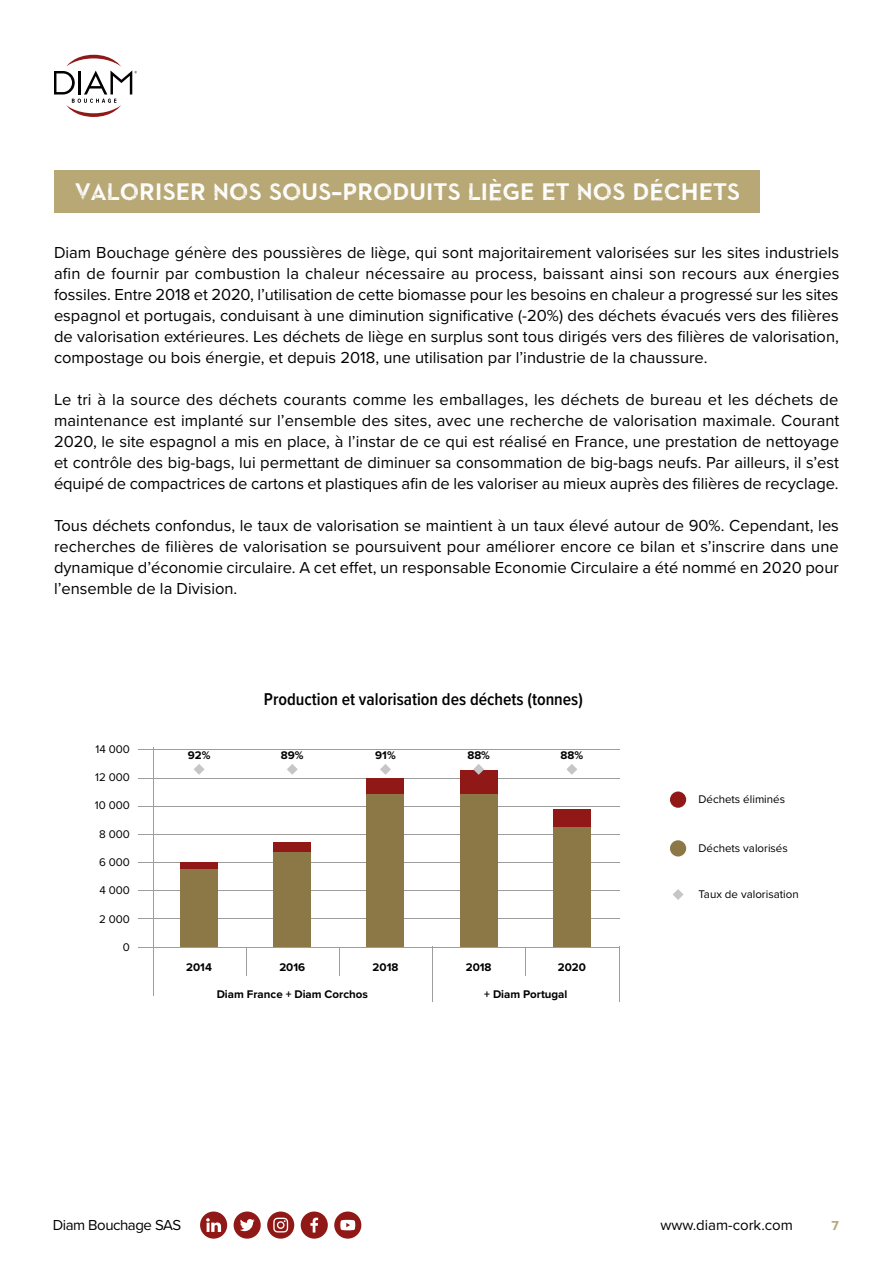
<style>
.page{position:relative;width:893px;height:1263px;background:#fff}
.page>*{position:absolute;margin:0;border:0;box-sizing:border-box;transform-origin:0 0}
.t1{font:30px "DIAMSKYFALL2021";color:#fff}
.t2{font:600 17.7px "Proxima Nova Cond";color:#000}
.t3{font:16.5px/21px "Proxima Nova";color:#000;text-align:justify}
.t4{font:15px "Proxima Nova";color:#000}
.t5{font:15px "Proxima Nova";letter-spacing:-.03em;color:#000}
.t6{font:700 13.5px "Proxima Nova";color:#b8a876}
.t7{font:11.55px "Proxima Nova";color:#000}
.t8{font:700 11.55px "Proxima Nova";color:#000}
</style>
<div class="page">
<svg style="left:54px;top:55px;width:83px;height:62px"></svg>
<div style="left:200px;top:1211px;width:27px;height:27px;background:#901917;border-radius:50%"></div>
<svg style="left:206px;top:1218px;width:15px;height:14px"></svg>
<div style="left:334px;top:1211px;width:27px;height:27px;background:#901917;border-radius:50%"></div>
<svg style="left:340px;top:1220px;width:15px;height:10px"></svg>
<div style="left:267px;top:1211px;width:27px;height:27px;background:#901917;border-radius:50%"></div>
<svg style="left:273px;top:1217px;width:15px;height:15px"></svg>
<div style="left:234px;top:1211px;width:27px;height:27px;background:#901917;border-radius:50%"></div>
<svg style="left:240px;top:1219px;width:15px;height:12px"></svg>
<div style="left:301px;top:1211px;width:27px;height:27px;background:#901917;border-radius:50%"></div>
<svg style="left:310px;top:1217px;width:8px;height:15px"></svg>
<div style="left:54px;top:170px;width:706px;height:43px;background:#b8a876"></div>
<hr style="left:619px;top:947px;width:1px;height:55px;background:#9d9d9c">
<hr style="left:153px;top:747px;width:1px;height:249px;background:#9d9d9c">
<svg style="left:246px;top:948px;width:1px;height:27px"></svg>
<svg style="left:339px;top:948px;width:1px;height:27px"></svg>
<hr style="left:432px;top:947px;width:1px;height:55px;background:#9d9d9c">
<hr style="left:138px;top:947px;width:481px;height:1px;background:#9d9d9c">
<hr style="left:138px;top:919px;width:481px;height:1px;background:#9d9d9c">
<hr style="left:138px;top:890px;width:481px;height:1px;background:#9d9d9c">
<hr style="left:138px;top:862px;width:481px;height:1px;background:#9d9d9c">
<hr style="left:138px;top:834px;width:481px;height:1px;background:#9d9d9c">
<hr style="left:138px;top:806px;width:481px;height:1px;background:#9d9d9c">
<hr style="left:138px;top:778px;width:481px;height:1px;background:#9d9d9c">
<hr style="left:138px;top:750px;width:481px;height:1px;background:#9d9d9c">
<div style="left:670px;top:791px;width:16px;height:17px;background:#901917;border-radius:50%"></div>
<div style="left:670px;top:840px;width:16px;height:16px;background:#8c7847;border-radius:50%"></div>
<div style="left:180px;top:862px;width:38px;height:7px;background:#901917"></div>
<div style="left:180px;top:869px;width:38px;height:78px;background:#8c7847"></div>
<div style="left:273px;top:842px;width:38px;height:10px;background:#901917"></div>
<div style="left:273px;top:852px;width:38px;height:95px;background:#8c7847"></div>
<div style="left:367px;top:778px;width:37px;height:17px;background:#901917"></div>
<div style="left:367px;top:795px;width:37px;height:152px;background:#8c7847"></div>
<div style="left:460px;top:770px;width:38px;height:25px;background:#901917"></div>
<div style="left:460px;top:795px;width:38px;height:152px;background:#8c7847"></div>
<div style="left:553px;top:809px;width:38px;height:19px;background:#901917"></div>
<div style="left:553px;top:828px;width:38px;height:119px;background:#8c7847"></div>
<svg style="left:194px;top:764px;width:11px;height:11px"></svg>
<svg style="left:287px;top:764px;width:11px;height:11px"></svg>
<svg style="left:380px;top:764px;width:11px;height:11px"></svg>
<svg style="left:473px;top:764px;width:11px;height:11px"></svg>
<svg style="left:566px;top:764px;width:11px;height:11px"></svg>
<svg style="left:673px;top:889px;width:10px;height:11px"></svg>
<h1 class="t1" style="left:75px;top:178px;width:667px">valoriser nos sous-produits liège et nos déchets</h1>
<p class="t3" style="left:54px;top:241px;width:787px">Diam Bouchage génère des poussières de liège, qui sont majoritairement valorisées sur les sites industriels afin de fournir par combustion la chaleur nécessaire au process, baissant ainsi son recours aux énergies fossiles. Entre 2018 et 2020, l’utilisation de cette biomasse pour les besoins en chaleur a progressé sur les sites espagnol et portugais, conduisant à une diminution significative (-20%) des déchets évacués vers des filières de valorisation extérieures. Les déchets de liège en surplus sont tous dirigés vers des filières de valorisation, compostage ou bois énergie, et depuis 2018, une utilisation par l’industrie de la chaussure.</p>
<p class="t3" style="left:54px;top:388px;width:787px">Le tri à la source des déchets courants comme les emballages, les déchets de bureau et les déchets de maintenance est implanté sur l’ensemble des sites, avec une recherche de valorisation maximale. Courant 2020, le site espagnol a mis en place, à l’instar de ce qui est réalisé en France, une prestation de nettoyage et contrôle des big-bags, lui permettant de diminuer sa consommation de big-bags neufs. Par ailleurs, il s’est équipé de compactrices de cartons et plastiques afin de les valoriser au mieux auprès des filières de recyclage.</p>
<p class="t3" style="left:54px;top:514px;width:786px">Tous déchets confondus, le taux de valorisation se maintient à un taux élevé autour de 90%. Cependant, les recherches de filières de valorisation se poursuivent pour améliorer encore ce bilan et s’inscrire dans une dynamique d’économie circulaire. A cet effet, un responsable Economie Circulaire a été nommé en 2020 pour l’ensemble de la Division.</p>
<p class="t7" style="left:96px;top:740px;width:36px">14 000</p>
<p class="t7" style="left:95px;top:769px;width:36px">12 000</p>
<p class="t7" style="left:95px;top:797px;width:37px">10 000</p>
<p class="t7" style="left:99px;top:825px;width:32px">8 000</p>
<p class="t7" style="left:99px;top:853px;width:32px">6 000</p>
<p class="t7" style="left:99px;top:882px;width:32px">4 000</p>
<p class="t7" style="left:99px;top:910px;width:32px">2 000</p>
<p class="t7" style="left:123px;top:938px;width:9px">0</p>
<p class="t2" style="left:264px;top:686px;width:321px">Production et valorisation des déchets (tonnes)</p>
<p class="t8" style="left:188px;top:747px;width:24px">92%</p>
<p class="t8" style="left:281px;top:747px;width:24px">89%</p>
<p class="t8" style="left:375px;top:747px;width:22px">91%</p>
<p class="t8" style="left:467px;top:747px;width:24px">88%</p>
<p class="t8" style="left:560px;top:747px;width:24px">88%</p>
<p class="t8" style="left:373px;top:958px;width:27px">2018</p>
<p class="t8" style="left:466px;top:958px;width:27px">2018</p>
<p class="t8" style="left:558px;top:958px;width:30px">2020</p>
<p class="t8" style="left:186px;top:958px;width:27px">2014</p>
<p class="t8" style="left:279px;top:958px;width:27px">2016</p>
<p class="t8" style="left:217px;top:986px;width:153px">Diam France + Diam Corchos</p>
<p class="t8" style="left:484px;top:986px;width:85px">+ Diam Portugal</p>
<p class="t7" style="left:698px;top:790px;width:88px">Déchets éliminés</p>
<p class="t7" style="left:698px;top:839px;width:91px">Déchets valorisés</p>
<p class="t7" style="left:698px;top:885px;width:102px">Taux de valorisation</p>
<p class="t5" style="left:53px;top:1214px;width:130px">Diam Bouchage SAS</p>
<p class="t4" style="left:660px;top:1214px;width:134px">www.diam-cork.com</p>
<p class="t6" style="left:831px;top:1215px;width:9px">7</p>
</div>
